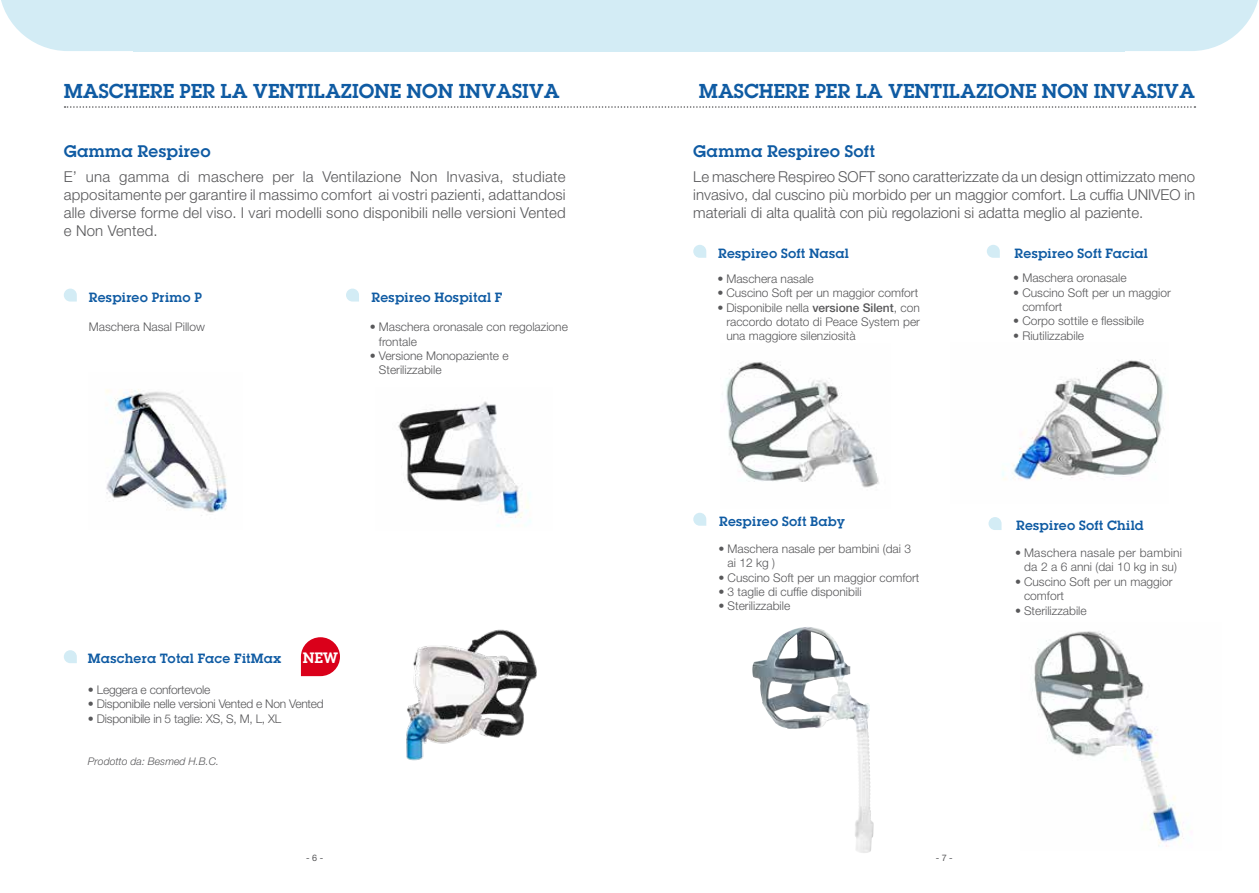
<style>
.page{position:relative;width:1259px;height:893px;background:#fff}
.page>*{position:absolute;margin:0;border:0;box-sizing:border-box;transform-origin:0 0}
.t1{font:18px "Lubalin Demi";letter-spacing:-.01em;color:#0f5ba3}
.t2{font:300 15px/18px "Helvetica Neue LT Std";color:#58585a;text-align:justify}
.t3{font:15px "Lubalin Demi";letter-spacing:.005em;color:#0f5ba3}
.t4{font:13.5px "Lubalin Demi";color:#fff}
.t5{font:300 12px/14.4px "Helvetica Neue LT Std";color:#58585a}
.t6{font:12px "Lubalin Demi";letter-spacing:.015em;color:#0f5ba3}
.t7{font:300 12px "Helvetica Neue LT Std";letter-spacing:-.02em;color:#58585a}
.t8{font:300 12px/14.4px "Helvetica Neue LT Std";letter-spacing:.02em;color:#58585a;text-align:center}
.t9{font:italic 300 10.5px "Helvetica Neue LT Std";color:#58585a}
.t10{font:9px "Helvetica Neue LT Std";color:#58585a}
.s1{font-weight:500}
</style>
<div class="page">
<img style="left:726px;top:361px;width:153px;height:127px">
<img style="left:1002px;top:359px;width:162px;height:121px">
<img style="left:752px;top:627px;width:121px;height:226px">
<img style="left:1032px;top:631px;width:152px;height:216px">
<img style="left:106px;top:389px;width:121px;height:127px">
<svg style="left:64px;top:289px;width:13px;height:13px"></svg>
<svg style="left:65px;top:106px;width:1130px;height:2px"></svg>
<div style="left:133px;top:0;width:991px;height:51px;background:#d3ecf5"></div>
<svg style="left:1124px;top:0;width:134px;height:51px;background:#d8eef6"></svg>
<svg style="left:1px;top:0;width:132px;height:51px;background:#d8eef6"></svg>
<svg style="left:988px;top:517px;width:13px;height:13px"></svg>
<svg style="left:693px;top:513px;width:13px;height:13px"></svg>
<svg style="left:693px;top:245px;width:13px;height:13px"></svg>
<svg style="left:987px;top:245px;width:12px;height:13px"></svg>
<svg style="left:301px;top:637px;width:39px;height:39px;background:#e02a3f"></svg>
<svg style="left:64px;top:650px;width:13px;height:13px"></svg>
<img style="left:398px;top:401px;width:133px;height:126px">
<svg style="left:346px;top:289px;width:13px;height:13px"></svg>
<img style="left:406px;top:629px;width:131px;height:132px">
<h1 class="t1" style="left:64px;top:78px;width:498px">MASCHERE PER LA VENTILAZIONE NON INVASIVA</h1>
<h1 class="t1" style="left:699px;top:78px;width:498px">MASCHERE PER LA VENTILAZIONE NON INVASIVA</h1>
<p class="t3" style="left:64px;top:140px;width:148px">Gamma Respireo</p>
<p class="t2" style="left:64px;top:167px;width:503px">E’ una gamma di maschere per la Ventilazione Non Invasiva, studiate appositamente per garantire il massimo comfort ai vostri pazienti, adattandosi alle diverse forme del viso. I vari modelli sono disponibili nelle versioni Vented e Non Vented.</p>
<p class="t6" style="left:89px;top:288px;width:115px">Respireo Primo P</p>
<p class="t5" style="left:89px;top:319px;width:118px">Maschera Nasal Pillow</p>
<p class="t6" style="left:371px;top:288px;width:133px">Respireo Hospital F</p>
<p class="t5" style="left:379px;top:319px;width:190px;text-indent:-9px">• Maschera oronasale con regolazione frontale</p>
<p class="t5" style="left:379px;top:348px;width:131px;text-indent:-9px">• Versione Monopaziente e<br>Sterilizzabile</p>
<p class="t6" style="left:88px;top:650px;width:195px">Maschera Total Face FitMax</p>
<p class="t4" style="left:303px;top:648px;width:37px">NEW</p>
<p class="t7" style="left:88px;top:682px;width:124px">• Leggera e confortevole</p>
<p class="t7" style="left:88px;top:697px;width:237px">• Disponibile nelle versioni Vented e Non Vented</p>
<p class="t7" style="left:88px;top:711px;width:195px">• Disponibile in 5 taglie: XS, S, M, L, XL</p>
<p class="t9" style="left:88px;top:755px;width:133px">Prodotto da: Besmed H.B.C.</p>
<p class="t3" style="left:693px;top:140px;width:183px">Gamma Respireo Soft</p>
<p class="t2" style="left:693px;top:167px;width:503px">Le maschere Respireo SOFT sono caratterizzate da un design ottimizzato meno invasivo, dal cuscino più morbido per un maggior comfort. La cuffia UNIVEO in materiali di alta qualità con più regolazioni si adatta meglio al paziente.</p>
<p class="t6" style="left:718px;top:244px;width:132px">Respireo Soft Nasal</p>
<p class="t6" style="left:1014px;top:244px;width:135px">Respireo Soft Facial</p>
<p class="t5" style="left:717px;top:271px;width:98px">• Maschera nasale</p>
<p class="t5" style="left:717px;top:286px;width:202px">• Cuscino Soft per un maggior comfort</p>
<p class="t5" style="left:726px;top:300px;width:195px;text-align:justify;text-indent:-9px">• Disponibile nella <span class="s1">versione Silent</span>, con raccordo dotato di Peace System per una maggiore silenziosità</p>
<p class="t5" style="left:1013px;top:270px;width:115px">• Maschera oronasale</p>
<p class="t5" style="left:1022px;top:285px;width:150px;text-indent:-9px">• Cuscino Soft per un maggior comfort</p>
<p class="t5" style="left:1013px;top:314px;width:132px">• Corpo sottile e flessibile</p>
<p class="t5" style="left:1013px;top:328px;width:72px">• Riutilizzabile</p>
<p class="t6" style="left:719px;top:512px;width:128px">Respireo Soft Baby</p>
<p class="t6" style="left:1016px;top:517px;width:129px">Respireo Soft Child</p>
<p class="t5" style="left:727px;top:541px;width:185px;text-indent:-9px">• Maschera nasale per bambini (dai 3 ai 12 kg )</p>
<p class="t5" style="left:718px;top:570px;width:202px">• Cuscino Soft per un maggior comfort</p>
<p class="t5" style="left:718px;top:584px;width:145px">• 3 taglie di cuffie disponibili</p>
<p class="t5" style="left:718px;top:599px;width:73px">• Sterilizzabile</p>
<p class="t8" style="left:1015px;top:545px;width:169px">• Maschera nasale per bambini da 2 a 6 anni (dai 10 kg in su)</p>
<p class="t5" style="left:1024px;top:574px;width:150px;text-indent:-9px">• Cuscino Soft per un maggior comfort</p>
<p class="t5" style="left:1015px;top:603px;width:73px">• Sterilizzabile</p>
<p class="t10" style="left:306px;top:853px;width:19px">- 6 -</p>
<p class="t10" style="left:935px;top:853px;width:19px">- 7 -</p>
</div>
